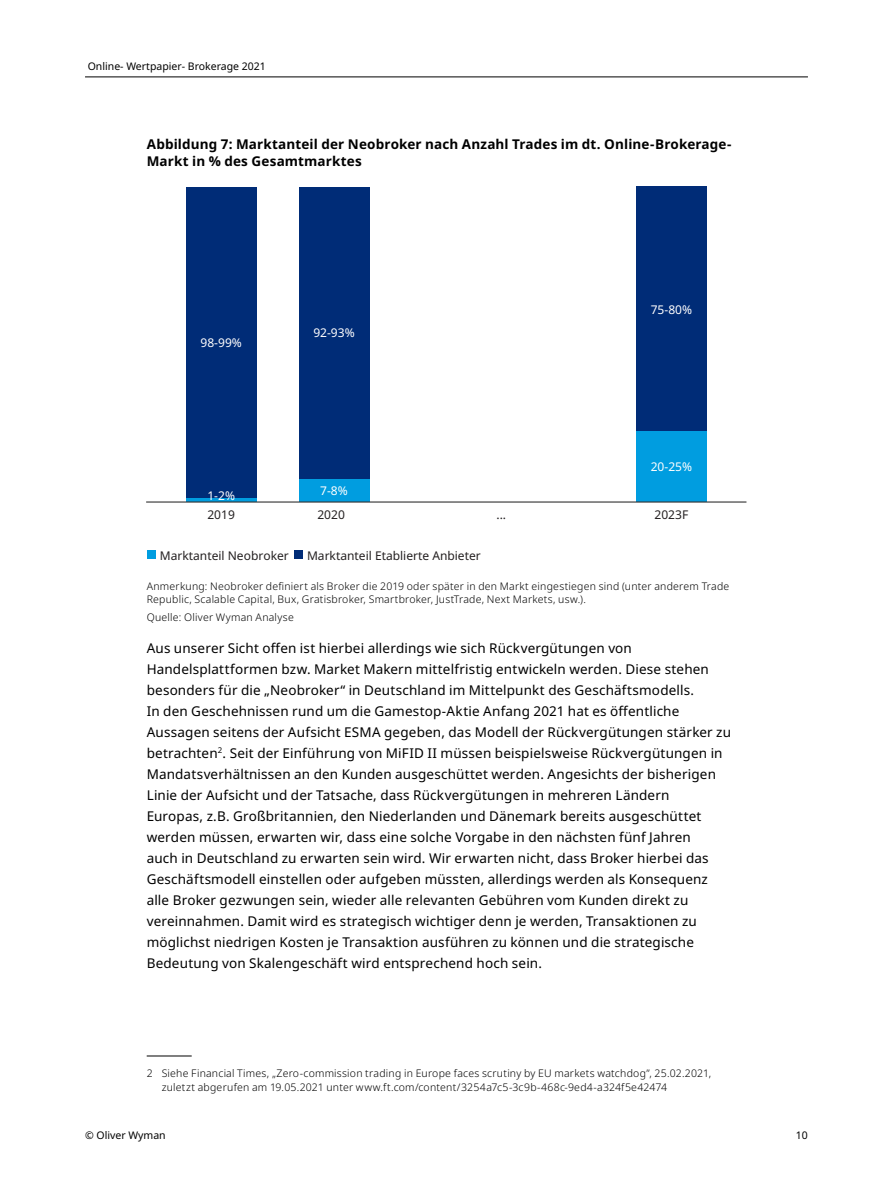
<style>
.page{position:relative;width:893px;height:1188px;background:#fff}
.page>*{position:absolute;margin:0;border:0;box-sizing:border-box;transform-origin:0 0}
.t1{font:13.5px/21px "Noto Sans";letter-spacing:.01em;color:#000}
.t2{font:700 13.5px/18px "Noto Sans";letter-spacing:.01em;color:#000}
.t3{font:12px "Noto Sans";color:#231f20}
.t4{font:12px "Noto Sans";color:#fff}
.t5{font:300 10.5px/13.5px "Noto Sans";letter-spacing:.02em;color:#000}
.t6{font:300 10.5px/12.6px "Noto Sans";color:#231f20}
.t7{font:10.5px "Noto Sans";color:#000}
</style>
<div class="page">
<hr style="left:85px;top:77px;width:723px;height:1px;background:#000">
<div style="left:186px;top:497px;width:70px;height:5px;background:#009de0"></div>
<div style="left:186px;top:187px;width:70px;height:310px;background:#002c77"></div>
<div style="left:299px;top:478px;width:70px;height:24px;background:#009de0"></div>
<div style="left:299px;top:187px;width:70px;height:291px;background:#002c77"></div>
<div style="left:636px;top:431px;width:70px;height:71px;background:#009de0"></div>
<div style="left:636px;top:187px;width:70px;height:244px;background:#002c77"></div>
<hr style="left:147px;top:501px;width:599px;height:2px;background:#333">
<div style="left:147px;top:550px;width:8px;height:9px;background:#009de0"></div>
<div style="left:294px;top:550px;width:9px;height:9px;background:#002c77"></div>
<hr style="left:147px;top:1056px;width:45px;height:1px;background:#000">
<p class="t7" style="left:88px;top:59px;width:180px">Online- Wertpapier- Brokerage 2021</p>
<p class="t2" style="left:147px;top:135px;width:586px">Abbildung 7: Marktanteil der Neobroker nach Anzahl Trades im dt. Online-Brokerage-<br>Markt in % des Gesamtmarktes</p>
<p class="t4" style="left:200px;top:334px;width:43px">98-99%</p>
<p class="t4" style="left:207px;top:487px;width:29px">1-2%</p>
<p class="t4" style="left:313px;top:325px;width:43px">92-93%</p>
<p class="t4" style="left:320px;top:482px;width:29px">7-8%</p>
<p class="t4" style="left:651px;top:301px;width:43px">75-80%</p>
<p class="t4" style="left:651px;top:459px;width:43px">20-25%</p>
<p class="t3" style="left:207px;top:506px;width:29px">2019</p>
<p class="t3" style="left:317px;top:506px;width:29px">2020</p>
<p class="t3" style="left:496px;top:506px;width:11px">...</p>
<p class="t3" style="left:654px;top:506px;width:35px">2023F</p>
<p class="t3" style="left:160px;top:547px;width:130px">Marktanteil Neobroker</p>
<p class="t3" style="left:307px;top:547px;width:175px">Marktanteil Etablierte Anbieter</p>
<p class="t6" style="left:147px;top:585px;width:592px">Republic, Scalable Capital, Bux, Gratisbroker, Smartbroker, JustTrade, Next Markets, usw.).Scalable Capital, Bux, Gratisbroker,<br>Smartbroker, JustTrade, Next Markets, usw.).</p>
<p class="t5" style="left:147px;top:579px;width:584px">Anmerkung: Neobroker definiert als Broker die 2019 oder später in den Markt eingestiegen sind (unter anderem Trade<br>Republic, Scalable Capital, Bux, Gratisbroker, Smartbroker, JustTrade, Next Markets, usw.).</p>
<p class="t5" style="left:147px;top:611px;width:149px">Quelle: Oliver Wyman Analyse</p>
<p class="t1" style="left:147px;top:637px;width:586px">Aus unserer Sicht offen ist hierbei allerdings wie sich Rückvergütungen von Handelsplattformen bzw. Market Makern mittelfristig entwickeln werden. Diese stehen besonders für die „Neobroker“ in Deutschland im Mittelpunkt des Geschäftsmodells.<br>In den Geschehnissen rund um die Gamestop-Aktie Anfang 2021 hat es öffentliche Aussagen seitens der Aufsicht ESMA gegeben, das Modell der Rückvergütungen stärker zu betrachten<sup>2</sup>. Seit der Einführung von MiFID II müssen beispielsweise Rückvergütungen in Mandatsverhältnissen an den Kunden ausgeschüttet werden. Angesichts der bisherigen Linie der Aufsicht und der Tatsache, dass Rückvergütungen in mehreren Ländern<br>Europas, z.B. Großbritannien, den Niederlanden und Dänemark bereits ausgeschüttet werden müssen, erwarten wir, dass eine solche Vorgabe in den nächsten fünf Jahren<br>auch in Deutschland zu erwarten sein wird. Wir erwarten nicht, dass Broker hierbei das Geschäftsmodell einstellen oder aufgeben müssten, allerdings werden als Konsequenz alle Broker gezwungen sein, wieder alle relevanten Gebühren vom Kunden direkt zu vereinnahmen. Damit wird es strategisch wichtiger denn je werden, Transaktionen zu möglichst niedrigen Kosten je Transaktion ausführen zu können und die strategische Bedeutung von Skalengeschäft wird entsprechend hoch sein.</p>
<p class="t5" style="left:162px;top:1067px;width:551px;text-indent:-15px">2 Siehe Financial Times, „Zero-commission trading in Europe faces scrutiny by EU markets watchdog”, 25.02.2021, zuletzt abgerufen am 19.05.2021 unter www.ft.com/content/3254a7c5-3c9b-468c-9ed4-a324f5e42474</p>
<p class="t7" style="left:85px;top:1127px;width:82px">© Oliver Wyman</p>
<p class="t7" style="left:796px;top:1127px;width:14px">10</p>
</div>
